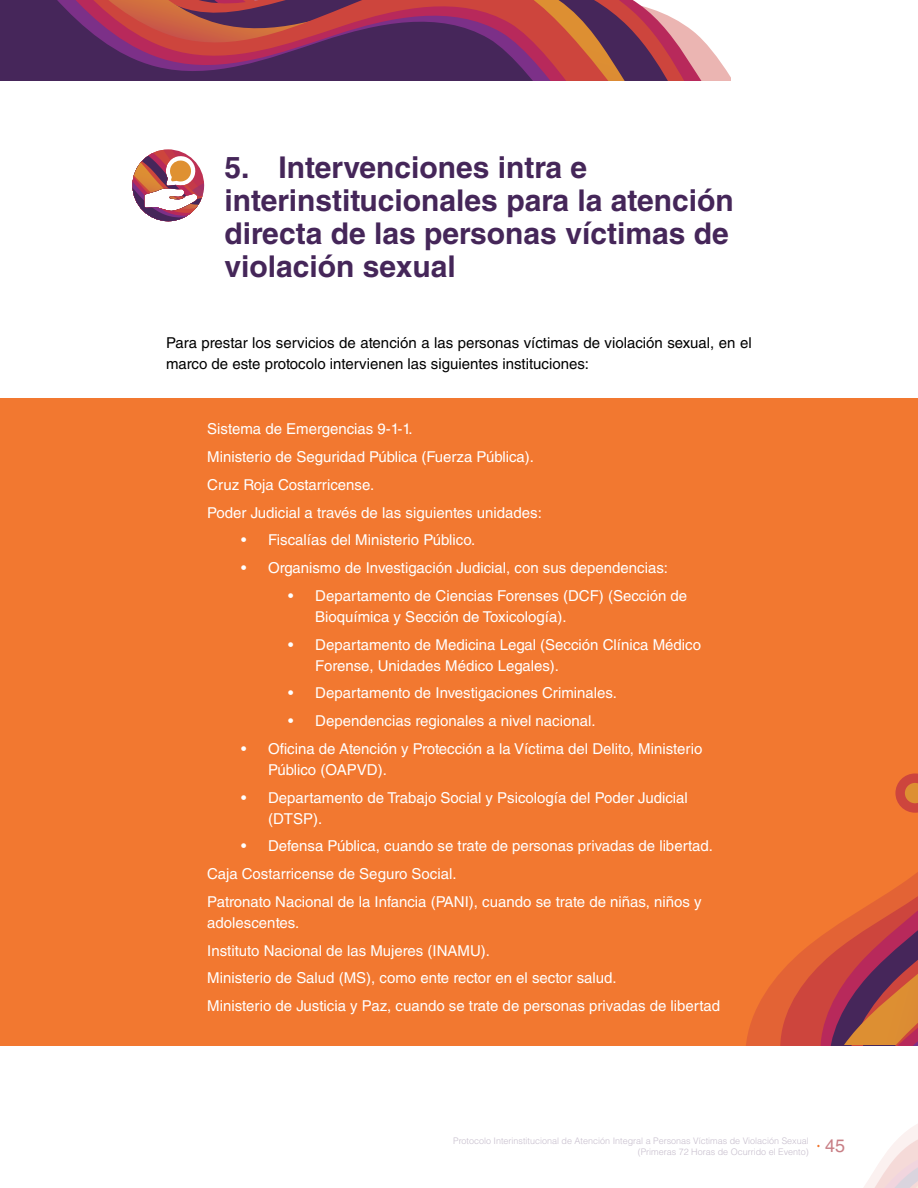
<style>
.page{position:relative;width:918px;height:1188px;background:#fff}
.page>*{position:absolute;margin:0;border:0;box-sizing:border-box;transform-origin:0 0}
.t1{font:700 30px/33px "Helvetica LT Std";color:#452659}
.t2{font:18px "Helvetica LT Std";color:#c87e85}
.t3{font:15px/27.8px "Helvetica LT Std";color:#fff}
.t4{font:15px/21px "Helvetica LT Std";color:#000}
.t5{font:300 9px/10.5px "Helvetica LT Std";color:#c7becd;text-align:right}
</style>
<div class="page">
<svg style="left:864px;top:1124px;width:54px;height:64px"></svg>
<svg style="left:132px;top:149px;width:72px;height:72px"></svg>
<div style="left:0;top:398px;width:918px;height:648px;background:#f27830"></div>
<svg style="left:746px;top:979px;width:30px;height:66px;fill:#e36335"></svg>
<svg style="left:776px;top:938px;width:43px;height:107px"></svg>
<svg style="left:819px;top:932px;width:8px;height:113px"></svg>
<svg style="left:827px;top:925px;width:10px;height:120px"></svg>
<svg style="left:837px;top:924px;width:2px;height:121px"></svg>
<svg style="left:839px;top:773px;width:79px;height:272px"></svg>
<svg style="left:648px;top:8px;width:71px;height:73px"></svg>
<svg style="left:629px;top:0;width:19px;height:81px;background:#84395a"></svg>
<svg style="left:608px;top:0;width:13px;height:81px"></svg>
<svg style="left:0;top:0;width:608px;height:81px;background:#7e3455"></svg>
<h1 class="t1" style="left:225px;top:150px;width:511px">5. Intervenciones intra e interinstitucionales para la atención directa de las personas víctimas de violación sexual</h1>
<p class="t4" style="left:166px;top:332px;width:587px">Para prestar los servicios de atención a las personas víctimas de violación sexual, en el marco de este protocolo intervienen las siguientes instituciones:</p>
<p class="t3" style="left:207px;top:415px;width:336px">Sistema de Emergencias 9-1-1.<br>Ministerio de Seguridad Pública (Fuerza Pública).<br>Cruz Roja Costarricense.<br>Poder Judicial a través de las siguientes unidades:</p>
<p class="t3" style="left:241px;top:526px;width:236px">• Fiscalías del Ministerio Público.</p>
<p class="t3" style="left:241px;top:554px;width:428px">• Organismo de Investigación Judicial, con sus dependencias:</p>
<p class="t3" style="left:315px;top:585px;width:374px;line-height:21px;text-indent:-27px">• Departamento de Ciencias Forenses (DCF) (Sección de<br>Bioquímica y Sección de Toxicología).</p>
<p class="t3" style="left:315px;top:634px;width:387px;line-height:21px;text-indent:-27px">• Departamento de Medicina Legal (Sección Clínica Médico<br>Forense, Unidades Médico Legales).</p>
<p class="t3" style="left:288px;top:679px;width:330px">• Departamento de Investigaciones Criminales.</p>
<p class="t3" style="left:288px;top:707px;width:309px">• Dependencias regionales a nivel nacional.</p>
<p class="t3" style="left:268px;top:738px;width:436px;line-height:21px;text-indent:-27px">• Oficina de Atención y Protección a la Víctima del Delito, Ministerio<br>Público (OAPVD).</p>
<p class="t3" style="left:268px;top:787px;width:421px;line-height:21px;text-indent:-27px">• Departamento de Trabajo Social y Psicología del Poder Judicial (DTSP).</p>
<p class="t3" style="left:207px;top:832px;width:507px;text-indent:34px">• Defensa Pública, cuando se trate de personas privadas de libertad.<br>Caja Costarricense de Seguro Social.<br>Patronato Nacional de la Infancia (PANI), cuando se trate de niñas, niños y</p>
<p class="t3" style="left:207px;top:909px;width:514px">adolescentes.<br>Instituto Nacional de las Mujeres (INAMU).<br>Ministerio de Salud (MS), como ente rector en el sector salud.<br>Ministerio de Justicia y Paz, cuando se trate de personas privadas de libertad</p>
<p class="t5" style="left:453px;top:1136px;width:357px">Protocolo Interinstitucional de Atención Integral a Personas Víctimas de Violación Sexual (Primeras 72 Horas de Ocurrido el Evento)</p>
<p class="t2" style="left:825px;top:1136px;width:22px">45</p>
</div>
